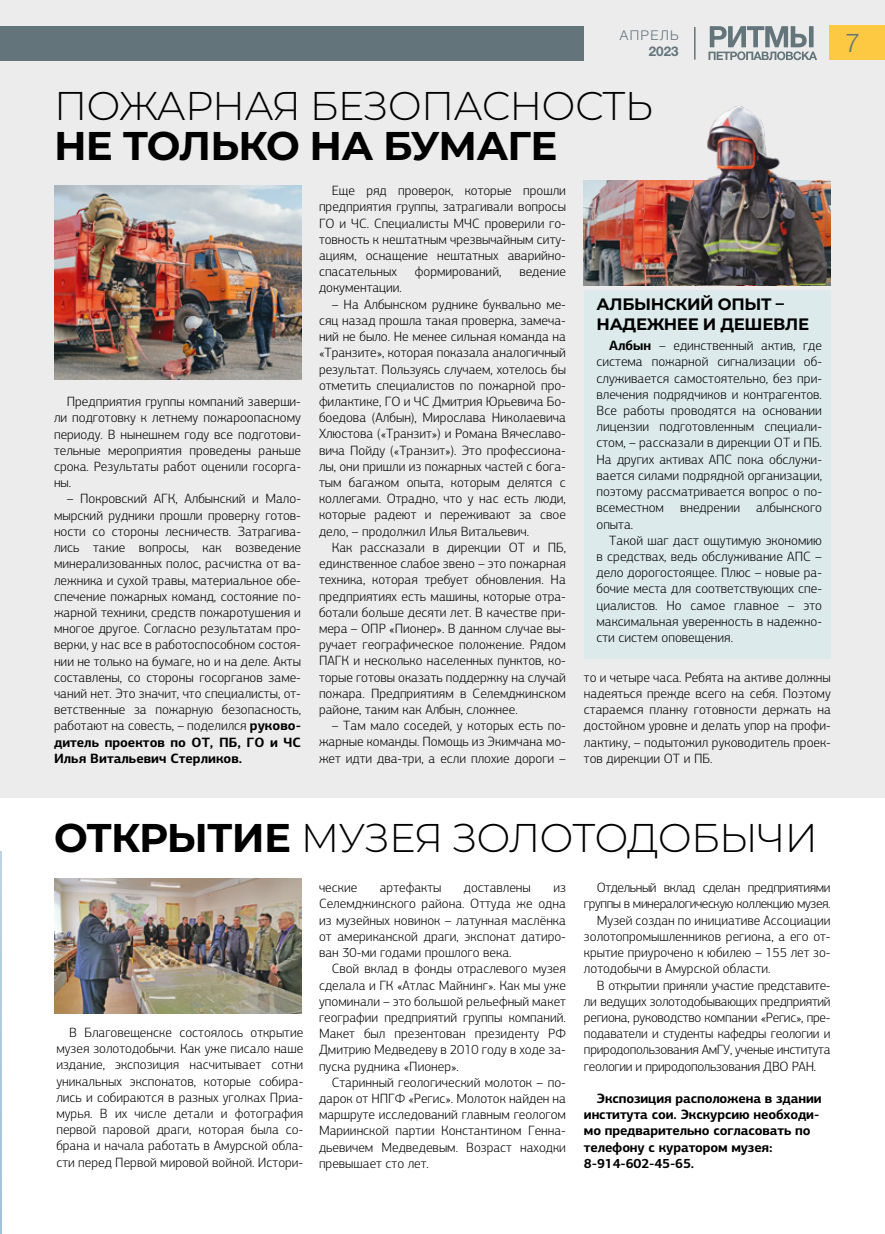
<style>
.page{position:relative;width:885px;height:1234px;background:#fff}
.page>*{position:absolute;margin:0;border:0;box-sizing:border-box;transform-origin:0 0}
.t1{font:300 40.05px "Montserrat";letter-spacing:-.02em;color:#000}
.t2{font:700 40.05px "Montserrat";letter-spacing:-.02em;color:#000}
.t3{font:300 26.1px "Helvetica Neue Cyr";color:#63757a}
.t4{font:700 16.5px/19.5px "Montserrat";letter-spacing:-.02em;color:#000}
.t5{font:300 13.5px/16.2px "PF Agora Sans Pro";color:#000;text-align:justify}
.t6{font:300 13.5px "PF Agora Sans Pro";letter-spacing:-.02em;color:#000}
.t7{font:700 13.5px/16.2px "PF Agora Sans Pro";letter-spacing:-.01em;color:#000}
.t8{font:300 13.5px "PF Agora Sans Pro";letter-spacing:-.03em;color:#000}
.t9{font:300 13.5px "Helvetica Neue Cyr";letter-spacing:.1em;color:#63757a}
.t10{font:700 13.5px "Helvetica Neue Cyr";color:#63757a}
.s1{font-weight:700}
</style>
<div class="page">
<svg style="left:0;top:851px;width:2px;height:382px"></svg>
<div style="left:0;top:0;width:884px;height:796px;background:#ececed"></div>
<div style="left:0;top:26px;width:584px;height:34px;background:#63757a"></div>
<div style="left:829px;top:26px;width:55px;height:34px;background:#fdc943"></div>
<svg style="left:708px;top:26px;width:109px;height:34px"></svg>
<hr style="left:694px;top:27px;width:1px;height:33px;background:#63757a">
<div style="left:584px;top:291px;width:246px;height:368px;background:#dceaeb"></div>
<img style="left:0;top:835px;width:1px;height:177px">
<img style="left:54px;top:185px;width:247px;height:195px">
<img style="left:584px;top:181px;width:84px;height:104px">
<img style="left:54px;top:878px;width:247px;height:134px">
<img style="left:668px;top:106px;width:163px;height:179px">
<p class="t9" style="left:620px;top:28px;width:60px">АПРЕЛЬ</p>
<p class="t10" style="left:648px;top:44px;width:32px">2023</p>
<h1 class="t1" style="left:54px;top:78px;width:600px">ПОЖАРНАЯ БЕЗОПАСНОСТЬ</h1>
<h1 class="t2" style="left:54px;top:117px;width:505px">НЕ ТОЛЬКО НА БУМАГЕ</h1>
<p class="t5" style="left:54px;top:393px;width:248px;text-indent:13px">Предприятия группы компаний заверши&shy;ли подготовку к летнему пожароопасному периоду. В нынешнем году все подготови&shy;тельные мероприятия проведены раньше срока. Результаты работ оценили госорга&shy;ны.</p>
<p class="t5" style="left:54px;top:491px;width:248px;text-indent:13px">– Покровский АГК, Албынский и Мало&shy;мырский рудники прошли проверку готов&shy;ности со стороны лесничеств. Затрагива&shy;лись такие вопросы, как возведение минерализованных полос, расчистка от ва&shy;лежника и сухой травы, материальное обе&shy;спечение пожарных команд, состояние по&shy;жарной техники, средств пожаротушения и многое другое. Согласно результатам про&shy;верки, у нас все в работоспособном состоя&shy;нии не только на бумаге, но и на деле. Акты составлены, со стороны госорганов заме&shy;чаний нет. Это значит, что специалисты, от&shy;ветственные за пожарную безопасность, работают на совесть, – поделился <span class="s1">руково&shy;дитель проектов по ОТ, ПБ, ГО и ЧС Илья Витальевич Стерликов.</span></p>
<p class="t5" style="left:319px;top:183px;width:248px;text-indent:13px">Еще ряд проверок, которые прошли предприятия группы, затрагивали вопросы ГО и ЧС. Специалисты МЧС проверили го&shy;товность к нештатным чрезвычайным ситу&shy;ациям, оснащение нештатных аварийно&shy;спасательных</p>
<p class="t5" style="left:415px;top:264px;width:88px">формирований,</p>
<p class="t5" style="left:519px;top:264px;width:48px">ведение</p>
<p class="t5" style="left:319px;top:280px;width:84px">документации.</p>
<p class="t5" style="left:319px;top:296px;width:248px;text-indent:13px">– На Албынском руднике буквально ме&shy;сяц назад прошла такая проверка, замеча&shy;ний не было. Не менее сильная команда на «Транзите», которая показала аналогичный результат. Пользуясь случаем, хотелось бы отметить специалистов по пожарной про&shy;филактике, ГО и ЧС Дмитрия Юрьевича Бо&shy;боедова (Албын), Мирослава Николаевича Хлюстова («Транзит») и Романа Вячеславо&shy;вича Пойду («Транзит»). Это профессиона&shy;лы, они пришли из пожарных частей с бога&shy;тым багажом опыта, которым делятся с коллегами. Отрадно, что у нас есть люди, которые радеют и переживают за свое дело, – продолжил Илья Витальевич.</p>
<p class="t5" style="left:319px;top:539px;width:248px;text-indent:13px">Как рассказали в дирекции ОТ и ПБ, единственное слабое звено – это пожарная техника, которая требует обновления. На предприятиях есть машины, которые отра&shy;ботали больше десяти лет. В качестве при&shy;мера – ОПР «Пионер». В данном случае вы&shy;ручает географическое положение. Рядом ПАГК и несколько населенных пунктов, ко&shy;торые готовы оказать поддержку на случай пожара. Предприятиям в Селемджинском районе, таким как Албын, сложнее.</p>
<p class="t5" style="left:319px;top:717px;width:248px;text-indent:13px">– Там мало соседей, у которых есть по&shy;жарные команды. Помощь из Экимчана мо&shy;жет идти два-три, а если плохие дороги –</p>
<p class="t4" style="left:596px;top:294px;width:214px">АЛБЫНСКИЙ ОПЫТ –<br>НАДЕЖНЕЕ И ДЕШЕВЛЕ</p>
<p class="t5" style="left:596px;top:337px;width:227px;text-indent:13px"><span class="s1">Албын</span> – единственный актив, где система пожарной сигнализации об&shy;служивается самостоятельно, без при&shy;влечения подрядчиков и контрагентов.<br>Все работы проводятся на основании лицензии подготовленным специали&shy;стом, – рассказали в дирекции ОТ и ПБ.<br>На других активах АПС пока обслужи&shy;вается силами подрядной организации, поэтому рассматривается вопрос о по&shy;всеместном внедрении албынского опыта.</p>
<p class="t5" style="left:596px;top:532px;width:227px;text-indent:13px">Такой шаг даст ощутимую экономию в средствах, ведь обслуживание АПС – дело дорогостоящее. Плюс – новые ра&shy;бочие места для соответствующих спе&shy;циалистов. Но самое главное – это максимальная уверенность в надежно&shy;сти систем оповещения.</p>
<p class="t5" style="left:584px;top:669px;width:248px">то и четыре часа. Ребята на активе должны надеяться прежде всего на себя. Поэтому стараемся планку готовности держать на достойном уровне и делать упор на профи&shy;лактику, – подытожил руководитель проек&shy;тов дирекции ОТ и ПБ.</p>
<h2 class="t3" style="left:845px;top:29px;width:16px">7</h2>
<h1 class="t1" style="left:54px;top:810px;width:765px"><span class="s1">ОТКРЫТИЕ</span> МУЗЕЯ ЗОЛОТОДОБЫЧИ</h1>
<p class="t5" style="left:56px;top:1024px;width:248px;text-indent:13px">В Благовещенске состоялось открытие музея золотодобычи. Как уже писало наше издание, экспозиция насчитывает сотни уникальных экспонатов, которые собира&shy;лись и собираются в разных уголках Приа&shy;мурья. В их числе детали и фотография первой паровой драги, которая была со&shy;брана и начала работать в Амурской обла&shy;сти перед Первой мировой войной. Истори-</p>
<p class="t5" style="left:319px;top:879px;width:40px">ческие</p>
<p class="t5" style="left:380px;top:879px;width:63px">артефакты</p>
<p class="t5" style="left:464px;top:879px;width:68px">доставлены</p>
<p class="t5" style="left:319px;top:879px;width:248px;text-indent:234px">из Селемджинского района. Оттуда же одна из музейных новинок – латунная маслёнка от американской драги, экспонат датиро&shy;ван 30-ми годами прошлого века.</p>
<p class="t5" style="left:319px;top:960px;width:248px;text-indent:13px">Свой вклад в фонды отраслевого музея сделала и ГК «Атлас Майнинг». Как мы уже упоминали – это большой рельефный макет географии предприятий группы компаний.<br>Макет был презентован президенту РФ Дмитрию Медведеву в 2010 году в ходе за&shy;пуска рудника «Пионер».</p>
<p class="t5" style="left:319px;top:1073px;width:248px;text-indent:13px">Старинный геологический молоток – по&shy;дарок от НПГФ «Регис». Молоток найден на маршруте исследований главным геологом Мариинской партии Константином Генна&shy;дьевичем Медведевым. Возраст находки превышает сто лет.</p>
<p class="t8" style="left:596px;top:879px;width:235px">Отдельный вклад сделан предприятиями</p>
<p class="t8" style="left:584px;top:895px;width:248px">группы в минералогическую коллекцию музея.</p>
<p class="t5" style="left:596px;top:911px;width:235px">Музей создан по инициативе Ассоциации</p>
<p class="t5" style="left:584px;top:928px;width:248px">золотопромышленников региона, а его от-</p>
<p class="t5" style="left:584px;top:944px;width:248px">крытие приурочено к юбилею – 155 лет зо-</p>
<p class="t5" style="left:584px;top:960px;width:188px">лотодобычи в Амурской области.</p>
<p class="t6" style="left:596px;top:976px;width:235px">В открытии приняли участие представите-</p>
<p class="t6" style="left:584px;top:993px;width:248px">ли ведущих золотодобывающих предприятий</p>
<p class="t6" style="left:584px;top:1009px;width:248px">региона, руководство компании «Регис», пре-</p>
<p class="t6" style="left:584px;top:1025px;width:248px">подаватели и студенты кафедры геологии и</p>
<p class="t6" style="left:584px;top:1041px;width:248px">природопользования АмГУ, ученые института</p>
<p class="t6" style="left:584px;top:1057px;width:234px">геологии и природопользования ДВО РАН.</p>
<p class="t7" style="left:584px;top:1089px;width:239px;text-indent:13px">Экспозиция расположена в здании института сои. Экскурсию необходи&shy;мо предварительно согласовать по телефону с куратором музея:<br>8-914-602-45-65.</p>
</div>
